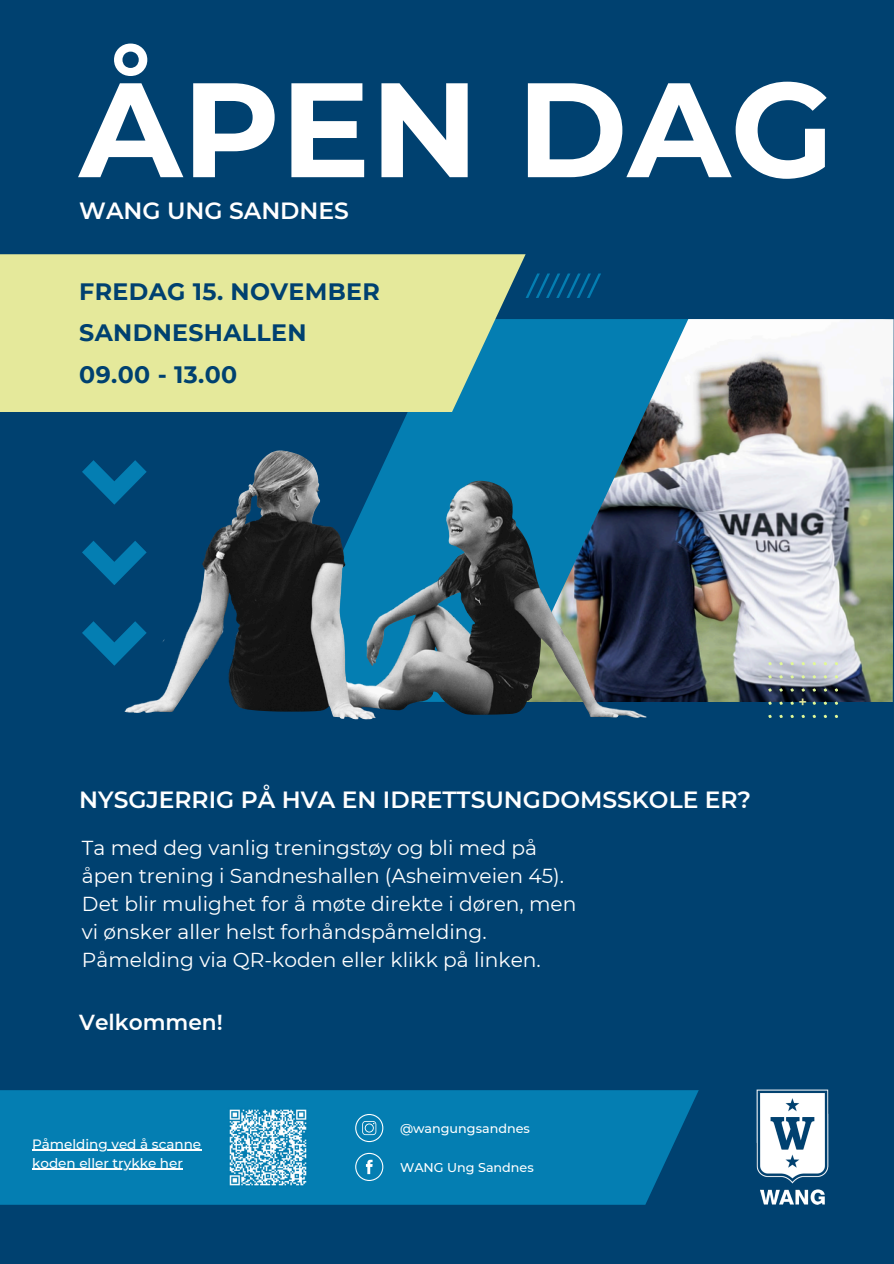
<style>
.page{position:relative;width:894px;height:1264px;background:#fff}
.page>*{position:absolute;margin:0;border:0;box-sizing:border-box;transform-origin:0 0}
.t1{font:700 134.1px "Montserrat";color:#fff}
.t2{font:700 23.7px/41.7px "Montserrat";letter-spacing:.015em;color:#004170}
.t3{font:600 23.4px "Montserrat";color:#fff}
.t4{font:600 21.75px "Montserrat";color:#fff}
.t5{font:20.25px/28.2px "Montserrat";color:#fff}
.t6{font:600 14.55px "Montserrat";color:#e5e99b}
.t7{font:500 13.5px "Montserrat";color:#fefefe}
.t8{font:500 12.75px "Montserrat";color:#fff}
</style>
<div class="page">
<div style="left:0;top:0;width:893px;height:1263px;background:#004170"></div>
<div style="left:0;top:1090px;width:698px;height:114px;background:#047eb2"></div>
<svg style="left:390px;top:412px;width:135px;height:290px;background:#1c4d63"></svg>
<img style="left:525px;top:319px;width:368px;height:383px">
<svg style="left:0;top:254px;width:525px;height:158px;background:#d5e19b"></svg>
<svg style="left:82px;top:460px;width:27px;height:39px"></svg>
<svg style="left:82px;top:541px;width:27px;height:39px"></svg>
<svg style="left:82px;top:621px;width:27px;height:39px"></svg>
<img style="left:109px;top:450px;width:366px;height:269px">
<svg style="left:355px;top:1152px;width:28px;height:28px"></svg>
<svg style="left:355px;top:1113px;width:28px;height:29px"></svg>
<svg style="left:526px;top:273px;width:75px;height:25px"></svg>
<img style="left:756px;top:1089px;width:73px;height:116px">
<hr style="left:32px;top:1149px;width:169px;height:1px;background:#fefefe">
<hr style="left:32px;top:1168px;width:151px;height:1px;background:#fefefe">
<img style="left:225px;top:1104px;width:86px;height:86px">
<h3 class="t1" style="left:79px;top:47px;width:755px">ÅPEN DAG</h3>
<p class="t3" style="left:79px;top:196px;width:271px">WANG UNG SANDNES</p>
<p class="t2" style="left:79px;top:270px;width:302px">FREDAG 15. NOVEMBER<br>SANDNESHALLEN<br>09.00 - 13.00</p>
<p class="t3" style="left:79px;top:785px;width:673px">NYSGJERRIG PÅ HVA EN IDRETTSUNGDOMSSKOLE ER?</p>
<h2 class="t5" style="left:82px;top:833px;width:496px">Ta med deg vanlig treningstøy og bli med på<br>å pen trening i Sandneshallen (Asheimveien 45).<br>Det blir mulighet for å møte direkte i døren, men vi ønsker aller helst forhå ndspå melding.<br>På melding via QR-koden eller klikk på linken.</h2>
<h4 class="t4" style="left:79px;top:1008px;width:145px">Velkommen!</h4>
<p class="t7" style="left:32px;top:1135px;width:170px">Påmelding ved å scanne</p>
<p class="t7" style="left:32px;top:1154px;width:152px">koden eller trykke her</p>
<p class="t8" style="left:400px;top:1120px;width:131px">@wangungsandnes</p>
<p class="t8" style="left:400px;top:1159px;width:135px">WANG Ung Sandnes</p>
<p class="t6" style="left:798px;top:693px;width:10px">+</p>
</div>
